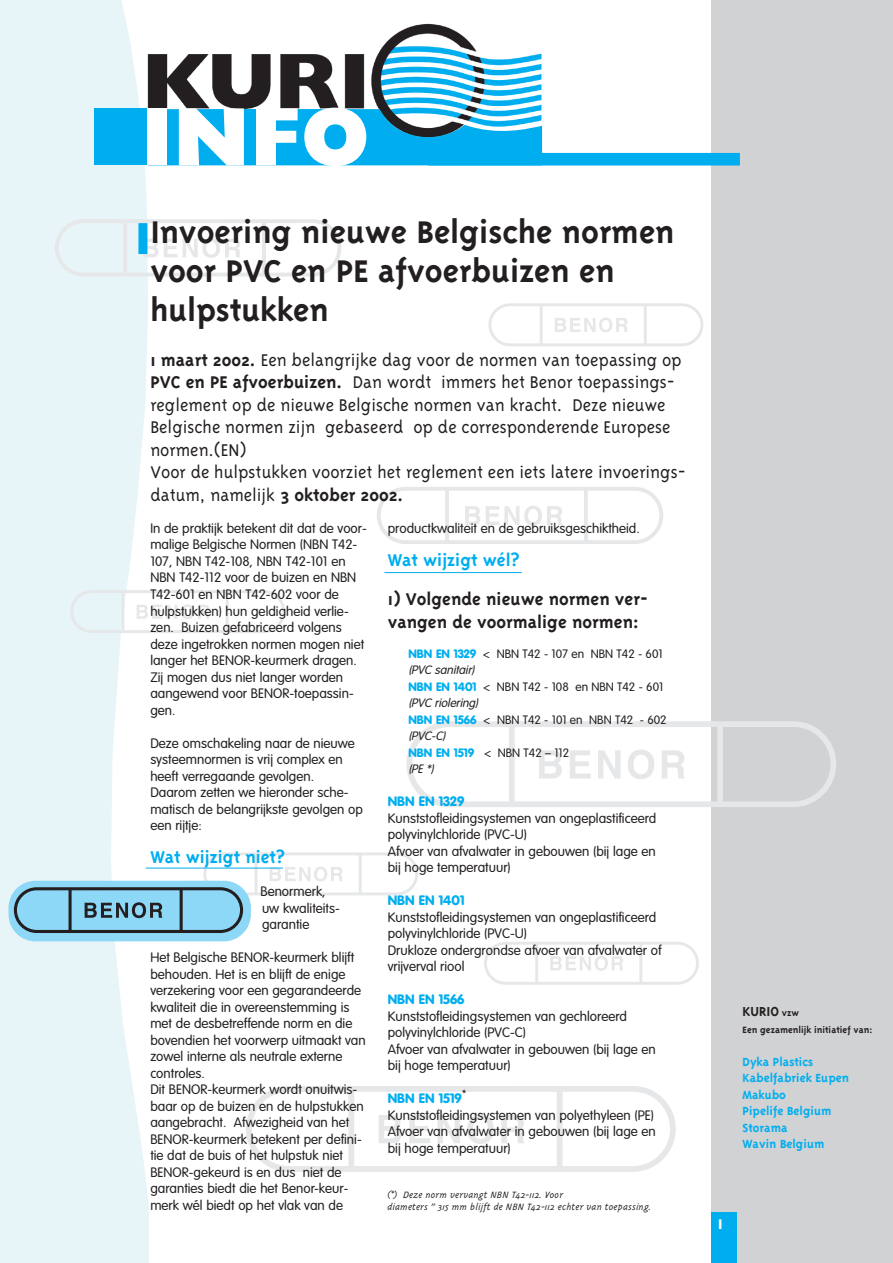
<style>
.page{position:relative;width:893px;height:1263px;background:#fff}
.page>*{position:absolute;margin:0;border:0;box-sizing:border-box;transform-origin:0 0}
.t1{font:800 83.55px "Gill Sans";color:#fff}
.t2{font:700 36px/39px "Triplex";color:#231f20}
.t3{font:700 21px "Triplex";color:#fff}
.t4{font:300 19.5px/22.5px "Triplex";color:#231f20}
.t5{font:700 19.5px/22.5px "Triplex";color:#231f20}
.t6{font:700 19.5px "Triplex";color:#00aeef}
.t7{font:700 15px "Triplex";color:#231f20}
.t8{font:300 13.5px/16.5px "VAG Rounded";color:#231f20}
.t9{font:700 13.5px/16.5px "Triplex";color:#00aeef}
.t10{font:900 13.5px "VAG Rounded";color:#00aeef}
.t11{font:300 12px/16.5px "VAG Rounded";color:#231f20}
.t12{font:italic 300 10.5px/12px "Triplex";color:#231f20}
.t13{font:700 10.5px "Triplex";color:#231f20}
.s1{font-weight:700}
.s2{font-weight:900;color:#00aeef}
.s3{font-style:italic}
.s4{font-size:10.5px}
</style>
<div class="page">
<svg style="left:0;top:0;width:149px;height:1263px;background:#eaf5f8"></svg>
<div style="left:711px;top:0;width:182px;height:1263px;background:#d1d2d4"></div>
<svg style="left:143px;top:239px;width:15px;height:18px"></svg>
<svg style="left:164px;top:238px;width:76px;height:20px"></svg>
<hr style="left:123px;top:222px;width:4px;height:52px;background:#e6e7e9">
<hr style="left:262px;top:222px;width:4px;height:52px;background:#e6e7e9">
<div style="left:55px;top:219px;width:286px;height:57px;border:4px solid #e6e7e9;border-radius:27px"></div>
<svg style="left:555px;top:317px;width:73px;height:15px"></svg>
<hr style="left:540px;top:305px;width:3px;height:39px;background:#e6e7e9">
<hr style="left:644px;top:305px;width:3px;height:39px;background:#e6e7e9">
<div style="left:488px;top:303px;width:215px;height:43px;border:3px solid #e6e7e9;border-radius:20px"></div>
<svg style="left:137px;top:604px;width:72px;height:15px"></svg>
<hr style="left:122px;top:592px;width:2px;height:39px;background:#e6e7e9">
<hr style="left:226px;top:592px;width:3px;height:39px;background:#e6e7e9">
<div style="left:70px;top:590px;width:215px;height:43px;border:3px solid #e6e7e9;border-radius:20px"></div>
<svg style="left:270px;top:867px;width:72px;height:14px"></svg>
<hr style="left:255px;top:854px;width:2px;height:39px;background:#e6e7e9">
<hr style="left:359px;top:854px;width:3px;height:39px;background:#e6e7e9">
<div style="left:203px;top:852px;width:215px;height:43px;border:3px solid #e6e7e9;border-radius:20px"></div>
<svg style="left:550px;top:956px;width:73px;height:15px"></svg>
<hr style="left:535px;top:944px;width:3px;height:39px;background:#e6e7e9">
<hr style="left:639px;top:944px;width:3px;height:39px;background:#e6e7e9">
<div style="left:484px;top:942px;width:215px;height:43px;border:3px solid #e6e7e9;border-radius:20px"></div>
<svg style="left:465px;top:506px;width:15px;height:19px"></svg>
<svg style="left:486px;top:506px;width:76px;height:19px"></svg>
<hr style="left:445px;top:490px;width:4px;height:52px;background:#e6e7e9">
<hr style="left:584px;top:490px;width:4px;height:52px;background:#e6e7e9">
<div style="left:377px;top:487px;width:286px;height:57px;border:4px solid #e6e7e9;border-radius:27px"></div>
<svg style="left:379px;top:1115px;width:22px;height:28px"></svg>
<svg style="left:409px;top:1115px;width:21px;height:28px"></svg>
<svg style="left:438px;top:1115px;width:22px;height:28px"></svg>
<svg style="left:467px;top:1114px;width:27px;height:30px"></svg>
<svg style="left:501px;top:1115px;width:23px;height:28px"></svg>
<div style="left:348px;top:1090px;width:6px;height:78px;background:#e6e7e9"></div>
<div style="left:557px;top:1090px;width:5px;height:78px;background:#e6e7e9"></div>
<div style="left:246px;top:1086px;width:430px;height:86px;border:6px solid #e6e7e9;border-radius:40px"></div>
<svg style="left:539px;top:750px;width:23px;height:28px"></svg>
<svg style="left:570px;top:750px;width:21px;height:28px"></svg>
<svg style="left:598px;top:750px;width:22px;height:28px"></svg>
<svg style="left:628px;top:750px;width:26px;height:29px"></svg>
<svg style="left:662px;top:750px;width:23px;height:28px"></svg>
<div style="left:509px;top:725px;width:6px;height:78px;background:#e6e7e9"></div>
<div style="left:717px;top:725px;width:6px;height:78px;background:#e6e7e9"></div>
<div style="left:406px;top:721px;width:430px;height:86px;border:6px solid #e6e7e9;border-radius:40px"></div>
<div style="left:711px;top:1212px;width:26px;height:51px;background:#00aeef"></div>
<div style="left:138px;top:223px;width:9px;height:31px;background:#00aeef"></div>
<hr style="left:384px;top:572px;width:138px;height:1px;background:#00aeef">
<hr style="left:146px;top:868px;width:137px;height:1px;background:#00aeef">
<div style="left:9px;top:881px;width:242px;height:60px;background:#8dd7f7;border-radius:27px"></div>
<svg style="left:12px;top:886px;width:233px;height:48px"></svg>
<div style="left:95px;top:108px;width:446px;height:56px;background:#00aeef"></div>
<div style="left:428px;top:153px;width:312px;height:13px;background:#00aeef"></div>
<img style="left:147px;top:23px;width:396px;height:127px">
<svg style="left:148px;top:109px;width:394px;height:56px"></svg>
<h1 class="t1" style="left:140px;top:106px;width:231px">INFO</h1>
<h2 class="t2" style="left:150px;top:211px;width:526px">Invoering nieuwe Belgische normen voor PVC en PE afvoerbuizen en hulpstukken</h2>
<p class="t4" style="left:150px;top:348px;width:537px"><span class="s1">1 maart 2002.</span> Een belangrijke dag voor de normen van toepassing op <span class="s1">PVC en PE afvoerbuizen.</span> Dan wordt immers het Benor toepassings&shy;reglement op de nieuwe Belgische normen van kracht. Deze nieuwe Belgische normen zijn gebaseerd op de corresponderende Europese normen.(EN)<br>Voor de hulpstukken voorziet het reglement een iets latere invoerings&shy;datum, namelijk <span class="s1">3 oktober 2002.</span></p>
<p class="t8" style="left:150px;top:521px;width:218px">In de praktijk betekent dit dat de voor&shy;malige Belgische Normen (NBN T42-<br>107, NBN T42-108, NBN T42-101 en<br>NBN T42-112 voor de buizen en NBN<br>T42-601 en NBN T42-602 voor de hulpstukken) hun geldigheid verlie&shy;zen. Buizen gefabriceerd volgens deze ingetrokken normen mogen niet langer het BENOR-keurmerk dragen.<br>Zij mogen dus niet langer worden aangewend voor BENOR-toepassin&shy;gen.</p>
<p class="t8" style="left:150px;top:735px;width:214px">Deze omschakeling naar de nieuwe systeemnormen is vrij complex en heeft verregaande gevolgen.<br>Daarom zetten we hieronder sche&shy;matisch de belangrijkste gevolgen op een rijtje:</p>
<h3 class="t6" style="left:150px;top:845px;width:136px">Wat wijzigt niet?</h3>
<p class="t8" style="left:260px;top:884px;width:81px">Benormerk, uw kwaliteits&shy;garantie</p>
<p class="t8" style="left:150px;top:950px;width:217px">Het Belgische BENOR-keurmerk blijft behouden. Het is en blijft de enige verzekering voor een gegarandeerde kwaliteit die in overeenstemming is met de desbetreffende norm en die bovendien het voorwerp uitmaakt van zowel interne als neutrale externe controles.<br>Dit BENOR-keurmerk wordt onuitwis&shy;baar op de buizen en de hulpstukken aangebracht. Afwezigheid van het BENOR-keurmerk betekent per defini&shy;tie dat de buis of het hulpstuk niet BENOR-gekeurd is en dus niet de garanties biedt die het Benor-keur&shy;merk wél biedt op het vlak van de</p>
<p class="t8" style="left:388px;top:521px;width:254px">productkwaliteit en de gebruiksgeschiktheid.</p>
<h3 class="t6" style="left:388px;top:548px;width:133px">Wat wijzigt wél?</h3>
<h3 class="t5" style="left:388px;top:587px;width:262px">1) Volgende nieuwe normen ver&shy;vangen de voormalige normen:</h3>
<p class="t11" style="left:408px;top:646px;width:260px"><span class="s2">NBN EN 1329</span> &lt; NBN T42 - 107 en NBN T42 - 601 <span class="s3">(PVC sanitair)<br></span><span class="s2">NBN EN 1401</span> &lt; NBN T42 - 108 en NBN T42 - 601 <span class="s3">(PVC riolering)<br></span><span class="s2">NBN EN 1566</span> &lt; NBN T42 - 101 en NBN T42 - 602 <span class="s3">(PVC-C)<br></span><span class="s2">NBN EN 1519</span> &lt; NBN T42 – 112<br><span class="s3">(PE *)</span></p>
<p class="t10" style="left:388px;top:796px;width:78px">NBN EN 1329</p>
<p class="t8" style="left:388px;top:810px;width:270px">Kunststofleidingsystemen van ongeplastificeerd polyvinylchloride (PVC-U)<br>Afvoer van afvalwater in gebouwen (bij lage en bij hoge temperatuur)</p>
<p class="t10" style="left:388px;top:895px;width:78px">NBN EN 1401</p>
<p class="t8" style="left:388px;top:909px;width:275px">Kunststofleidingsystemen van ongeplastificeerd polyvinylchloride (PVC-U)<br>Drukloze ondergrondse afvoer van afvalwater of vrijverval riool</p>
<p class="t10" style="left:388px;top:994px;width:78px">NBN EN 1566</p>
<p class="t8" style="left:388px;top:1008px;width:270px">Kunststofleidingsystemen van gechloreerd polyvinylchloride (PVC-C)<br>Afvoer van afvalwater in gebouwen (bij lage en bij hoge temperatuur)</p>
<p class="t8" style="left:388px;top:1091px;width:270px"><span class="s2">NBN EN 1519</span><sup>*<br></sup>Kunststofleidingsystemen van polyethyleen (PE)<br>Afvoer van afvalwater in gebouwen (bij lage en bij hoge temperatuur)</p>
<p class="t12" style="left:388px;top:1188px;width:265px">(*) Deze norm vervangt NBN T42-112. Voor<br>diameters &gt; 315 mm blijft de NBN T42-112 echter van toepassing.</p>
<p class="t7" style="left:742px;top:1002px;width:58px">KURIO <span class="s4">vzw</span></p>
<p class="t13" style="left:743px;top:1023px;width:131px">Een gezamenlijk initiatief van:</p>
<p class="t9" style="left:742px;top:1053px;width:108px">Dyka Plastics<br>Kabelfabriek Eupen<br>Makubo<br>Pipelife Belgium<br>Storama<br>Wavin Belgium</p>
<h3 class="t3" style="left:717px;top:1209px;width:7px">1</h3>
</div>
